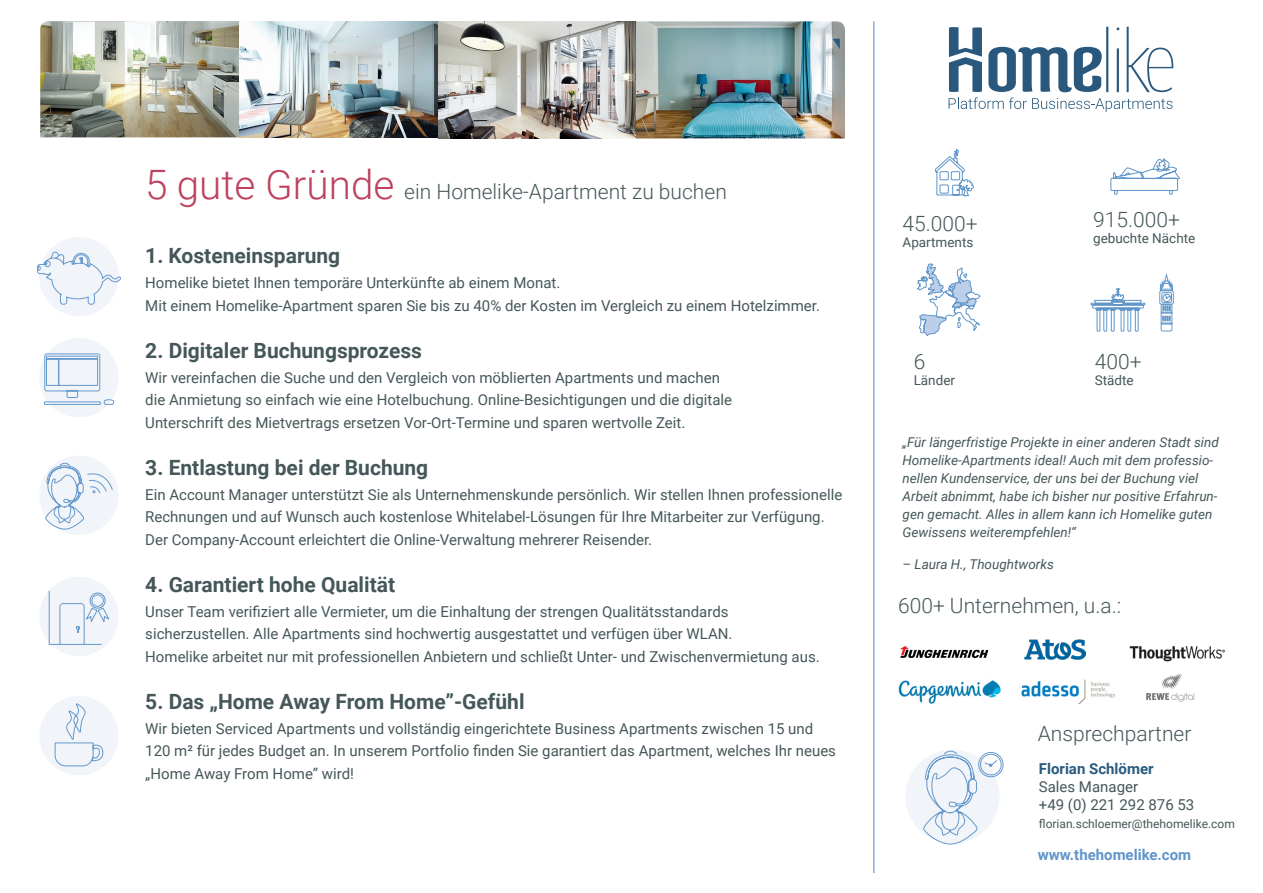
<style>
.page{position:relative;width:1263px;height:893px;background:#fff}
.page>*{position:absolute;margin:0;border:0;box-sizing:border-box;transform-origin:0 0}
.t1{font:700 21px "Roboto";color:#455759}
.t2{font:300 21px "Roboto";color:#455759}
.t3{font:15px/22.5px "Roboto";color:#455759}
.t4{font:700 15px "Roboto";color:#5f95c9}
.t5{font:700 15px "Roboto";color:#285b7f}
.t6{font:italic 13.5px/18px "Roboto";color:#455759}
.t7{font:13.5px "Roboto";color:#455759}
.t8{font:12px "Roboto";color:#455759}
.s1{font-size:40.5px;color:#be425e}
</style>
<div class="page">
<div style="left:39px;top:237px;width:80px;height:79px;background:#f1f4f9;border-radius:50%"></div>
<div style="left:39px;top:338px;width:80px;height:79px;background:#f1f4f9;border-radius:50%"></div>
<div style="left:39px;top:456px;width:80px;height:79px;background:#f1f4f9;border-radius:50%"></div>
<div style="left:39px;top:577px;width:80px;height:79px;background:#f1f4f9;border-radius:50%"></div>
<div style="left:39px;top:696px;width:80px;height:79px;background:#f1f4f9;border-radius:50%"></div>
<div style="left:905px;top:750px;width:94px;height:94px;background:#f1f4f9;border-radius:50%"></div>
<img style="left:40px;top:21px;width:805px;height:117px">
<svg style="left:934px;top:149px;width:40px;height:48px"></svg>
<svg style="left:1110px;top:158px;width:70px;height:37px"></svg>
<svg style="left:1090px;top:288px;width:55px;height:44px"></svg>
<svg style="left:917px;top:263px;width:64px;height:73px"></svg>
<svg style="left:949px;top:27px;width:224px;height:85px"></svg>
<img style="left:900px;top:646px;width:89px;height:12px">
<img style="left:1021px;top:679px;width:95px;height:24px">
<img style="left:898px;top:680px;width:102px;height:24px">
<img style="left:1129px;top:646px;width:96px;height:16px">
<img style="left:1146px;top:675px;width:49px;height:27px">
<img style="left:1024px;top:639px;width:61px;height:21px">
<svg style="left:1159px;top:273px;width:15px;height:59px"></svg>
<hr style="left:873px;top:21px;width:1px;height:852px;background:#5f95c9">
<svg style="left:923px;top:750px;width:81px;height:95px"></svg>
<svg style="left:48px;top:590px;width:62px;height:55px"></svg>
<svg style="left:44px;top:353px;width:70px;height:52px"></svg>
<svg style="left:45px;top:463px;width:68px;height:67px"></svg>
<svg style="left:54px;top:703px;width:50px;height:64px"></svg>
<svg style="left:37px;top:251px;width:84px;height:54px"></svg>
<svg style="left:832px;top:39px;width:8px;height:10px"></svg>
<p class="t2" style="left:145px;top:177px;width:583px"><span class="s1">5 gute Gründe</span> ein Homelike-Apartment zu buchen</p>
<p class="t1" style="left:145px;top:241px;width:196px">1. Kosteneinsparung</p>
<p class="t3" style="left:145px;top:271px;width:417px">Homelike bietet Ihnen temporäre Unterkünfte ab einem Monat.</p>
<p class="t3" style="left:145px;top:293px;width:676px">Mit einem Homelike-Apartment sparen Sie bis zu 40% der Kosten im Vergleich zu einem Hotelzimmer.</p>
<p class="t1" style="left:145px;top:336px;width:278px">2. Digitaler Buchungsprozess</p>
<p class="t3" style="left:145px;top:365px;width:576px">Wir vereinfachen die Suche und den Vergleich von möblierten Apartments und machen</p>
<p class="t3" style="left:145px;top:388px;width:588px">die Anmietung so einfach wie eine Hotelbuchung. Online-Besichtigungen und die digitale</p>
<p class="t3" style="left:145px;top:410px;width:541px">Unterschrift des Mietvertrags ersetzen Vor-Ort-Termine und sparen wertvolle Zeit.</p>
<p class="t1" style="left:145px;top:453px;width:284px">3. Entlastung bei der Buchung</p>
<p class="t3" style="left:145px;top:482px;width:698px">Ein Account Manager unterstützt Sie als Unternehmenskunde persönlich. Wir stellen Ihnen professionelle<br>Rechnungen und auf Wunsch auch kostenlose Whitelabel-Lösungen für Ihre Mitarbeiter zur Verfügung.<br>Der Company-Account erleichtert die Online-Verwaltung mehrerer Reisender.</p>
<p class="t1" style="left:145px;top:570px;width:251px">4. Garantiert hohe Qualität</p>
<p class="t3" style="left:145px;top:599px;width:585px">Unser Team verifiziert alle Vermieter, um die Einhaltung der strengen Qualitätsstandards</p>
<p class="t3" style="left:145px;top:622px;width:676px">sicherzustellen. Alle Apartments sind hochwertig ausgestattet und verfügen über WLAN.<br>Homelike arbeitet nur mit professionellen Anbietern und schließt Unter- und Zwischenvermietung aus.</p>
<p class="t1" style="left:145px;top:687px;width:381px">5. Das „Home Away From Home”-Gefühl</p>
<p class="t3" style="left:145px;top:716px;width:692px">Wir bieten Serviced Apartments und vollständig eingerichtete Business Apartments zwischen 15 und<br>120 m² für jedes Budget an. In unserem Portfolio finden Sie garantiert das Apartment, welches Ihr neues „Home Away From Home” wird!</p>
<p class="t2" style="left:902px;top:208px;width:77px">45.000+</p>
<p class="t7" style="left:902px;top:233px;width:72px">Apartments</p>
<p class="t2" style="left:914px;top:347px;width:13px">6</p>
<p class="t7" style="left:914px;top:371px;width:43px">Länder</p>
<p class="t2" style="left:1093px;top:205px;width:88px">915.000+</p>
<p class="t7" style="left:1093px;top:229px;width:104px">gebuchte Nächte</p>
<p class="t2" style="left:1095px;top:347px;width:48px">400+</p>
<p class="t7" style="left:1095px;top:371px;width:40px">Städte</p>
<p class="t6" style="left:902px;top:432px;width:318px">„Für längerfristige Projekte in einer anderen Stadt sind Homelike-Apartments ideal! Auch mit dem professio&shy;nellen Kundenservice, der uns bei der Buchung viel Arbeit abnimmt, habe ich bisher nur positive Erfahrun&shy;gen gemacht. Alles in allem kann ich Homelike guten Gewissens weiterempfehlen!“</p>
<p class="t6" style="left:902px;top:555px;width:153px">– Laura H., Thoughtworks</p>
<p class="t2" style="left:898px;top:590px;width:225px">600+ Unternehmen, u.a.:</p>
<p class="t2" style="left:1038px;top:719px;width:155px">Ansprechpartner</p>
<p class="t5" style="left:1039px;top:758px;width:116px">Florian Schlömer</p>
<p class="t3" style="left:1039px;top:775px;width:101px">Sales Manager</p>
<p class="t3" style="left:1039px;top:793px;width:157px">+49 (0) 221 292 876 53</p>
<p class="t8" style="left:1039px;top:815px;width:197px">florian.schloemer@thehomelike.com</p>
<p class="t4" style="left:1038px;top:844px;width:155px">www.thehomelike.com</p>
</div>
